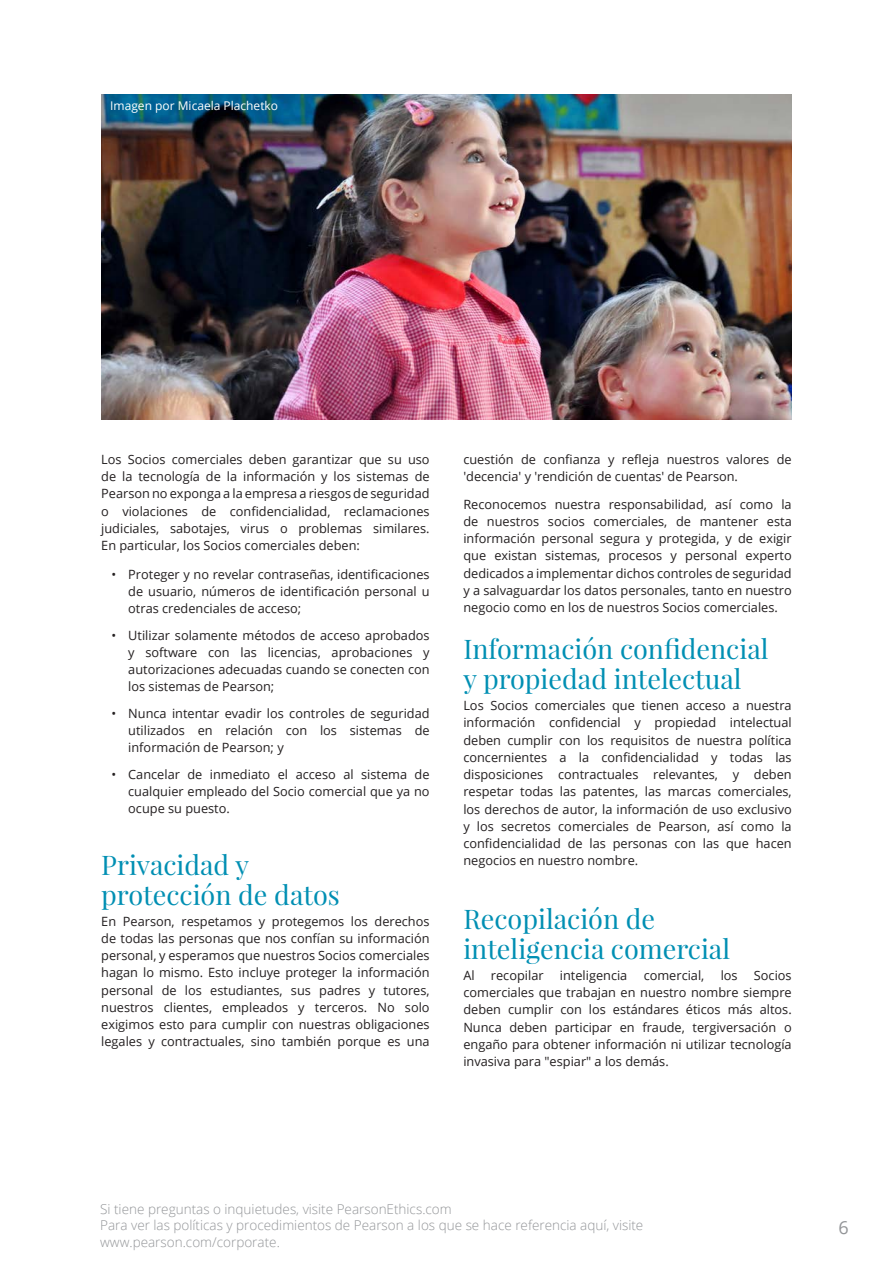
<style>
.page{position:relative;width:893px;height:1263px;background:#fff}
.page>*{position:absolute;margin:0;border:0;box-sizing:border-box;transform-origin:0 0}
.NewPearson_Heading1{font:27px/30px "Playfair Display";color:#008fb3}
.t1{font:18px "Open Sans";color:#939598}
.t2{font:300 13.5px/16.2px "Open Sans";color:#939598}
.NewPearson_Text{font:12.75px/17.2px "Open Sans";color:#231f20;text-align:justify}
.NewPearson_Bullet{font:12.75px/17.2px "Open Sans";color:#231f20;text-align:justify}
.Photo_Credit_White{font:12px "Open Sans";color:#fff}
</style>
<div class="page">
<img style="left:101px;top:94px;width:691px;height:325px">
<p class="Photo_Credit_White" style="left:110px;top:97px;width:169px">Imagen por Micaela Plachetko</p>
<p class="NewPearson_Text" style="left:101px;top:450px;width:330px">Los Socios comerciales deben garantizar que su uso de la tecnología de la información y los sistemas de Pearson no exponga a la empresa a riesgos de seguridad o violaciones de confidencialidad, reclamaciones judiciales, sabotajes, virus o problemas similares.<br>En particular, los Socios comerciales deben:</p>
<p class="NewPearson_Bullet" style="left:128px;top:565px;width:303px;text-indent:-17px">• Proteger y no revelar contraseñas, identificaciones de usuario, números de identificación personal u otras credenciales de acceso;</p>
<p class="NewPearson_Bullet" style="left:128px;top:626px;width:303px;text-indent:-17px">• Utilizar solamente métodos de acceso aprobados y software con las licencias, aprobaciones y autorizaciones adecuadas cuando se conecten con los sistemas de Pearson;</p>
<p class="NewPearson_Bullet" style="left:128px;top:704px;width:303px;text-indent:-17px">• Nunca intentar evadir los controles de seguridad utilizados en relación con los sistemas de información de Pearson; y</p>
<p class="NewPearson_Bullet" style="left:128px;top:765px;width:303px;text-indent:-17px">• Cancelar de inmediato el acceso al sistema de cualquier empleado del Socio comercial que ya no ocupe su puesto.</p>
<h2 class="NewPearson_Heading1" style="left:101px;top:849px;width:240px">Privacidad y protección de datos</h2>
<p class="NewPearson_Text" style="left:101px;top:912px;width:330px">En Pearson, respetamos y protegemos los derechos de todas las personas que nos confían su información personal, y esperamos que nuestros Socios comerciales hagan lo mismo. Esto incluye proteger la información personal de los estudiantes, sus padres y tutores, nuestros clientes, empleados y terceros. No solo exigimos esto para cumplir con nuestras obligaciones legales y contractuales, sino también porque es una</p>
<p class="NewPearson_Text" style="left:463px;top:450px;width:330px">cuestión de confianza y refleja nuestros valores de 'decencia' y 'rendición de cuentas' de Pearson.</p>
<p class="NewPearson_Text" style="left:463px;top:495px;width:330px">Reconocemos nuestra responsabilidad, así como la de nuestros socios comerciales, de mantener esta información personal segura y protegida, y de exigir que existan sistemas, procesos y personal experto dedicados a implementar dichos controles de seguridad y a salvaguardar los datos personales, tanto en nuestro negocio como en los de nuestros Socios comerciales.</p>
<h2 class="NewPearson_Heading1" style="left:463px;top:634px;width:307px">Información confidencial y propiedad intelectual</h2>
<p class="NewPearson_Text" style="left:463px;top:696px;width:330px">Los Socios comerciales que tienen acceso a nuestra información confidencial y propiedad intelectual deben cumplir con los requisitos de nuestra política concernientes a la confidencialidad y todas las disposiciones contractuales relevantes, y deben respetar todas las patentes, las marcas comerciales, los derechos de autor, la información de uso exclusivo y los secretos comerciales de Pearson, así como la confidencialidad de las personas con las que hacen negocios en nuestro nombre.</p>
<h2 class="NewPearson_Heading1" style="left:463px;top:904px;width:268px">Recopilación de inteligencia comercial</h2>
<p class="NewPearson_Text" style="left:463px;top:966px;width:13px">Al</p>
<p class="NewPearson_Text" style="left:491px;top:966px;width:54px">recopilar</p>
<p class="NewPearson_Text" style="left:560px;top:966px;width:69px">inteligencia</p>
<p class="NewPearson_Text" style="left:644px;top:966px;width:62px">comercial,</p>
<p class="NewPearson_Text" style="left:721px;top:966px;width:19px">los</p>
<p class="NewPearson_Text" style="left:463px;top:966px;width:330px;text-indent:291px">Socios comerciales que trabajan en nuestro nombre siempre deben cumplir con los estándares éticos más altos.<br>Nunca deben participar en fraude, tergiversación o engaño para obtener información ni utilizar tecnología invasiva para "espiar" a los demás.</p>
<p class="t2" style="left:100px;top:1201px;width:545px">Si tiene preguntas o inquietudes, visite PearsonEthics.com<br>Para ver las políticas y procedimientos de Pearson a los que se hace referencia aquí, visite www.pearson.com/corporate.</p>
<h2 class="t1" style="left:838px;top:1215px;width:12px">6</h2>
</div>
